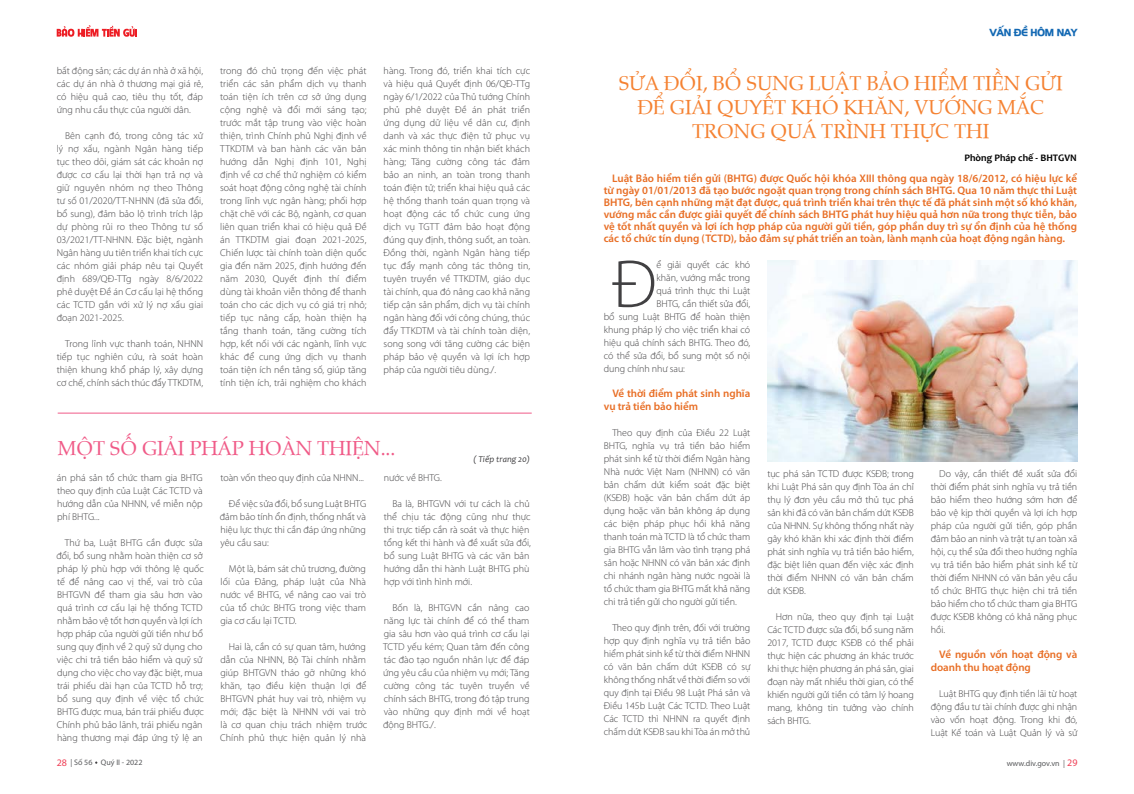
<style>
.page{position:relative;width:1134px;height:794px;background:#fff}
.page>*{position:absolute;margin:0;border:0;box-sizing:border-box;transform-origin:0 0}
.t1{font:300 67.9px "Myriad Pro";color:#414042}
.t2{font:20px/24px "UVN Viet Sach";color:#f58232;text-align:center}
.t3{font:20px "UVN Viet Sach";color:#f05b88}
.t4{font:600 11px/12px "Myriad Pro";letter-spacing:-.005em;color:#e86e25}
.t5{font:300 10px/13px "Myriad Pro";color:#414042;text-align:justify}
.t6{font:700 10px "Candara";color:#000}
.t7{font:10px "UTM Hanzel";color:#1268b3}
.t8{font:italic 9px "Candara";color:#414042}
.t9{font:8px "Myriad Pro";color:#58595b}
.s1{font-size:10px;color:#ef4056}
</style>
<div class="page">
<svg style="left:57px;top:25px;width:80px;height:12px"></svg>
<img style="left:767px;top:260px;width:310px;height:201px">
<hr style="left:58px;top:413px;width:474px;height:1px;background:#f05b88">
<p class="t5" style="left:57px;top:64px;width:148px">bất động sản; các dự án nhà ở xã hội, các dự án nhà ở thương mại giá rẻ, có hiệu quả cao, tiêu thụ tốt, đáp ứng nhu cầu thực của người dân.</p>
<p class="t5" style="left:57px;top:129px;width:148px;text-indent:8px">Bên cạnh đó, trong công tác xử lý nợ xấu, ngành Ngân hàng tiếp tục theo dõi, giám sát các khoản nợ được cơ cấu lại thời hạn trả nợ và giữ nguyên nhóm nợ theo Thông tư số 01/2020/TT-NHNN (đã sửa đổi, bổ sung), đảm bảo lộ trình trích lập dự phòng rủi ro theo Thông tư số 03/2021/TT-NHNN. Đặc biệt, ngành Ngân hàng ưu tiên triển khai tích cực các nhóm giải pháp nêu tại Quyết định 689/QĐ-TTg ngày 8/6/2022 phê duyệt Đề án Cơ cấu lại hệ thống các TCTD gắn với xử lý nợ xấu giai đoạn 2021-2025.</p>
<p class="t5" style="left:57px;top:337px;width:148px;text-indent:8px">Trong lĩnh vực thanh toán, NHNN tiếp tục nghiên cứu, rà soát hoàn thiện khung khổ pháp lý, xây dựng cơ chế, chính sách thúc đẩy TTKDTM,</p>
<p class="t5" style="left:220px;top:64px;width:148px">trong đó chủ trọng đến việc phát triển các sản phẩm dịch vụ thanh toán tiện ích trên cơ sở ứng dụng cộng nghệ và đổi mới sáng tạo; trước mắt tập trung vào việc hoàn thiện, trình Chính phủ Nghị định về TTKDTM và ban hành các văn bản hướng dẫn Nghị định 101, Nghị định về cơ chế thử nghiệm có kiểm soát hoạt động công nghệ tài chính trong lĩnh vực ngân hàng; phối hợp chặt chẽ với các Bộ, ngành, cơ quan liên quan triển khai có hiệu quả Đề án TTKDTM giai đoạn 2021-2025, Chiến lược tài chính toàn diện quốc gia đến năm 2025, định hướng đến năm 2030, Quyết định thí điểm dùng tài khoản viễn thông để thanh toán cho các dịch vụ có giá trị nhỏ; tiếp tục nâng cấp, hoàn thiện hạ tầng thanh toán, tăng cường tích hợp, kết nối với các ngành, lĩnh vực khác để cung ứng dịch vụ thanh toán tiện ích nền tảng số, giúp tăng tính tiện ích, trải nghiệm cho khách</p>
<p class="t5" style="left:384px;top:64px;width:148px">hàng. Trong đó, triển khai tích cực và hiệu quả Quyết định 06/QĐ-TTg ngày 6/1/2022 của Thủ tướng Chính phủ phê duyệt Đề án phát triển ứng dụng dữ liệu về dân cư, định danh và xác thực điện tử phục vụ xác minh thông tin nhận biết khách hàng; Tăng cường công tác đảm bảo an ninh, an toàn trong thanh toán điện tử; triển khai hiệu quả các hệ thống thanh toán quan trọng và hoạt động các tổ chức cung ứng dịch vụ TGTT đảm bảo hoạt động đúng quy định, thông suốt, an toàn.<br>Đồng thời, ngành Ngân hàng tiếp tục đẩy mạnh công tác thông tin, tuyên truyền về TTKDTM, giáo dục tài chính, qua đó nâng cao khả năng tiếp cận sản phẩm, dịch vụ tài chính ngân hàng đối với công chúng, thúc đẩy TTKDTM và tài chính toàn diện, song song với tăng cường các biện pháp bảo vệ quyền và lợi ích hợp pháp của người tiêu dùng./.</p>
<h2 class="t3" style="left:58px;top:433px;width:339px">MỘT SỐ GIẢI PHÁP HOÀN THIỆN...</h2>
<p class="t8" style="left:473px;top:453px;width:58px">( Tiếp trang 20)</p>
<p class="t5" style="left:57px;top:471px;width:147px">án phá sản tổ chức tham gia BHTG theo quy định của Luật Các TCTD và hướng dẫn của NHNN, về miễn nộp phí BHTG...</p>
<p class="t5" style="left:56px;top:536px;width:149px;text-align:left;text-indent:8px">Thứ ba, Luật BHTG cần được sửa đổi, bổ sung nhằm hoàn thiện cơ sở pháp lý phù hợp với thông lệ quốc tế để nâng cao vị thế, vai trò của<br>BHTGVN để tham gia sâu hơn vào quá trình cơ cấu lại hệ thống TCTD nhằm bảo vệ tốt hơn quyền và lợi ích hợp pháp của người gửi tiền như bổ sung quy định về 2 quỹ sử dụng cho việc chi trả tiền bảo hiểm và quỹ sử dụng cho việc cho vay đặc biệt, mua trái phiếu dài hạn của TCTD hỗ trợ; bổ sung quy định về việc tổ chức<br>BHTG được mua, bán trái phiếu được<br>Chính phủ bảo lãnh, trái phiếu ngân hàng thương mại đáp ứng tỷ lệ an</p>
<p class="t5" style="left:220px;top:471px;width:145px">toàn vốn theo quy định của NHNN...</p>
<p class="t5" style="left:220px;top:497px;width:148px;text-indent:9px">Để việc sửa đổi, bổ sung Luật BHTG đảm bảo tính ổn định, thống nhất và hiệu lực thực thi cần đáp ứng những yêu cầu sau:</p>
<p class="t5" style="left:220px;top:562px;width:147px;text-indent:9px">Một là, bám sát chủ trương, đường lối của Đảng, pháp luật của Nhà nước về BHTG, về nâng cao vai trò của tổ chức BHTG trong việc tham gia cơ cấu lại TCTD.</p>
<p class="t5" style="left:220px;top:640px;width:149px;text-align:left;text-indent:9px">Hai là, cần có sự quan tâm, hướng dẫn của NHNN, Bộ Tài chính nhằm giúp BHTGVN tháo gỡ những khó khăn, tạo điều kiện thuận lợi để<br>BHTGVN phát huy vai trò, nhiệm vụ mới; đặc biệt là NHNN với vai trò là cơ quan chịu trách nhiệm trước<br>Chính phủ thực hiện quản lý nhà</p>
<p class="t5" style="left:384px;top:471px;width:59px">nước về BHTG.</p>
<p class="t5" style="left:384px;top:497px;width:149px;text-align:left;text-indent:9px">Ba là, BHTGVN với tư cách là chủ thể chịu tác động cũng như thực thi trực tiếp cần rà soát và thực hiện tổng kết thi hành và đề xuất sửa đổi, bổ sung Luật BHTG và các văn bản hướng dẫn thi hành Luật BHTG phù hợp với tình hình mới.</p>
<p class="t5" style="left:383px;top:601px;width:148px;text-indent:9px">Bốn là, BHTGVN cần nâng cao năng lực tài chính để có thể tham gia sâu hơn vào quá trình cơ cấu lại TCTD yếu kém; Quan tâm đến công tác đào tạo nguồn nhân lực để đáp ứng yêu cầu của nhiệm vụ mới; Tăng cường công tác tuyên truyền về chính sách BHTG, trong đó tập trung vào những quy định mới về hoạt động BHTG./.</p>
<p class="t7" style="left:990px;top:25px;width:89px">VẤN ĐỀ HÔM NAY</p>
<h2 class="t2" style="left:619px;top:70px;width:445px">SỬA ĐỔI, BỔ SUNG LUẬT BẢO HIỂM TIỀN GỬI<br>ĐỂ GIẢI QUYẾT KHÓ KHĂN, VƯỚNG MẮC<br>TRONG QUÁ TRÌNH THỰC THI</h2>
<p class="t6" style="left:964px;top:152px;width:114px">Phòng Pháp chế - BHTGVN</p>
<p class="t4" style="left:604px;top:171px;width:475px;text-align:justify;text-indent:9px">Luật Bảo hiểm tiền gửi (BHTG) được Quốc hội khóa XIII thông qua ngày 18/6/2012, có hiệu lực kể từ ngày 01/01/2013 đã tạo bước ngoặt quan trọng trong chính sách BHTG. Qua 10 năm thực thi Luật BHTG, bên cạnh những mặt đạt được, quá trình triển khai trên thực tế đã phát sinh một số khó khăn, vướng mắc cần được giải quyết để chính sách BHTG phát huy hiệu quả hơn nữa trong thực tiễn, bảo vệ tốt nhất quyền và lợi ích hợp pháp của người gửi tiền, góp phần duy trì sự ổn định của hệ thống các tổ chức tín dụng (TCTD), bảo đảm sự phát triển an toàn, lành mạnh của hoạt động ngân hàng.</p>
<h1 class="t1" style="left:613px;top:243px;width:46px">Đ</h1>
<p class="t5" style="left:656px;top:258px;width:95px">ể giải quyết các khó</p>
<p class="t5" style="left:656px;top:271px;width:95px">khăn, vướng mắc trong</p>
<p class="t5" style="left:656px;top:284px;width:95px">quá trình thực thi Luật</p>
<p class="t5" style="left:656px;top:297px;width:95px">BHTG, cần thiết sửa đổi,</p>
<p class="t5" style="left:604px;top:310px;width:148px">bổ sung Luật BHTG để hoàn thiện</p>
<p class="t5" style="left:604px;top:323px;width:148px">khung pháp lý cho việc triển khai có</p>
<p class="t5" style="left:604px;top:336px;width:148px">hiệu quả chính sách BHTG. Theo đó,</p>
<p class="t5" style="left:604px;top:349px;width:148px">có thể sửa đổi, bổ sung một số nội</p>
<p class="t5" style="left:604px;top:362px;width:83px">dung chính như sau:</p>
<p class="t4" style="left:604px;top:386px;width:148px;line-height:13px;text-indent:9px">Về thời điểm phát sinh nghĩa vụ trả tiền bảo hiểm</p>
<p class="t5" style="left:604px;top:426px;width:148px;text-indent:8px">Theo quy định của Điều 22 Luật BHTG, nghĩa vụ trả tiền bảo hiểm phát sinh kể từ thời điểm Ngân hàng Nhà nước Việt Nam (NHNN) có văn bản chấm dứt kiểm soát đặc biệt (KSĐB) hoặc văn bản chấm dứt áp dụng hoặc văn bản không áp dụng các biện pháp phục hồi khả năng thanh toán mà TCTD là tổ chức tham gia BHTG vẫn lâm vào tình trạng phá sản hoặc NHNN có văn bản xác định chi nhánh ngân hàng nước ngoài là tổ chức tham gia BHTG mất khả năng chi trả tiền gửi cho người gửi tiền.</p>
<p class="t5" style="left:604px;top:621px;width:148px;text-indent:8px">Theo quy định trên, đối với trường hợp quy định nghĩa vụ trả tiền bảo hiểm phát sinh kể từ thời điểm NHNN có văn bản chấm dứt KSĐB có sự không thống nhất về thời điểm so với quy định tại Điều 98 Luật Phá sản và Điều 145b Luật Các TCTD. Theo Luật Các TCTD thì NHNN ra quyết định chấm dứt KSĐB sau khi Tòa án mở thủ</p>
<p class="t5" style="left:767px;top:467px;width:148px">tục phá sản TCTD được KSĐB; trong khi Luật Phá sản quy định Tòa án chỉ thụ lý đơn yêu cầu mở thủ tục phá sản khi đã có văn bản chấm dứt KSĐB của NHNN. Sự không thống nhất này gây khó khăn khi xác định thời điểm phát sinh nghĩa vụ trả tiền bảo hiểm, đặc biệt liên quan đến việc xác định thời điểm NHNN có văn bản chấm dứt KSĐB.</p>
<p class="t5" style="left:767px;top:610px;width:148px;text-indent:8px">Hơn nữa, theo quy định tại Luật Các TCTD được sửa đổi, bổ sung năm 2017, TCTD được KSĐB có thể phải thực hiện các phương án khác trước khi thực hiện phương án phá sản, giai đoạn này mất nhiều thời gian, có thể khiến người gửi tiền có tâm lý hoang mang, không tin tưởng vào chính sách BHTG.</p>
<p class="t5" style="left:931px;top:467px;width:148px;text-indent:8px">Do vậy, cần thiết đề xuất sửa đổi thời điểm phát sinh nghĩa vụ trả tiền bảo hiểm theo hướng sớm hơn để bảo vệ kịp thời quyền và lợi ích hợp pháp của người gửi tiền, góp phần đảm bảo an ninh và trật tự an toàn xã hội, cụ thể sửa đổi theo hướng nghĩa vụ trả tiền bảo hiểm phát sinh kể từ thời điểm NHNN có văn bản yêu cầu tổ chức BHTG thực hiện chi trả tiền bảo hiểm cho tổ chức tham gia BHTG được KSĐB không có khả năng phục hồi.</p>
<p class="t4" style="left:931px;top:648px;width:148px;line-height:13px;text-indent:9px">Về nguồn vốn hoạt động và doanh thu hoạt động</p>
<p class="t5" style="left:931px;top:687px;width:148px;text-indent:8px">Luật BHTG quy định tiền lãi từ hoạt động đầu tư tài chính được ghi nhận vào vốn hoạt động. Trong khi đó, Luật Kế toán và Luật Quản lý và sử</p>
<p class="t9" style="left:57px;top:757px;width:87px"><span class="s1">28</span> | Số 56 Quý II - 2022</p>
<p class="t9" style="left:1007px;top:758px;width:72px">www.div.gov.vn | <span class="s1">29</span></p>
</div>
